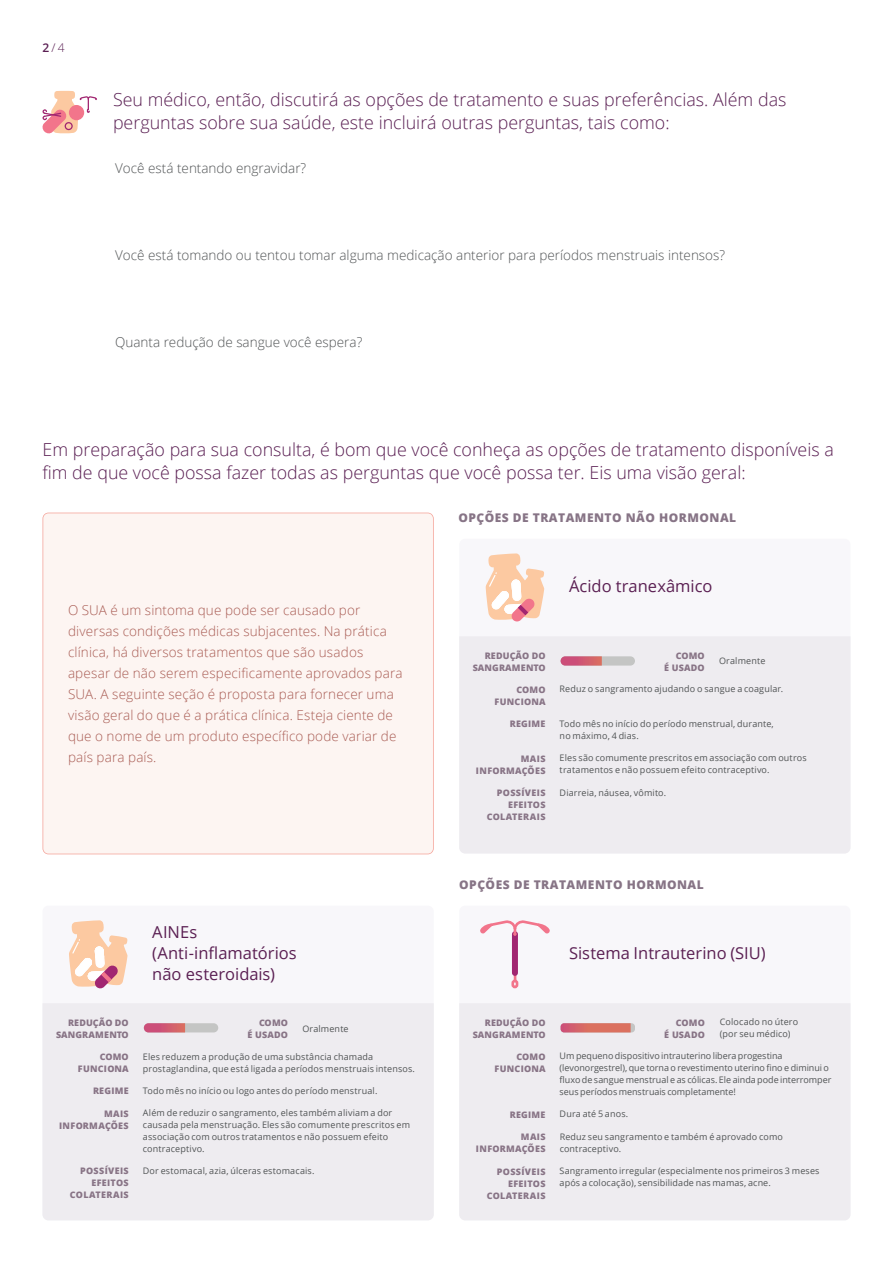
<style>
.page{position:relative;width:893px;height:1263px;background:#fff}
.page>*{position:absolute;margin:0;border:0;box-sizing:border-box;transform-origin:0 0}
.t1{font:300 17.85px/22.5px "Open Sans";color:#5a1f53}
.t2{font:16.5px/21px "Open Sans";color:#5b2053}
.t3{font:300 13.5px/21px "Open Sans";letter-spacing:.01em;color:#a95c54}
.t4{font:300 13.5px "Open Sans";color:#515455}
.t5{font:800 12px "Open Sans";letter-spacing:.04em;color:#877486}
.t6{font:300 12px "Open Sans";color:#5a1f53}
.t7{font:9px/12px "Open Sans";letter-spacing:.015em;color:#515455}
.t8{font:800 9px/12px "Open Sans";letter-spacing:.03em;color:#887486;text-align:right}
.t9{font:9px/12px "Open Sans";letter-spacing:-.005em;color:#515455}
.t10{font:800 9px/12px "Open Sans";letter-spacing:.005em;color:#887486;text-align:right}
.s1{font-weight:600}
</style>
<div class="page">
<div style="left:43px;top:906px;width:391px;height:314px;background:#f8f7fa;border-radius:6px"></div>
<div style="left:43px;top:1004px;width:390px;height:216px;background:#eeecf0"></div>
<svg style="left:69px;top:920px;width:59px;height:85px"></svg>
<div style="left:144px;top:1023px;width:74px;height:9px;background:#c4c5c4;border-radius:5px"></div>
<svg style="left:144px;top:1023px;width:41px;height:9px"></svg>
<div style="left:459px;top:906px;width:391px;height:314px;background:#f8f7fa;border-radius:6px"></div>
<div style="left:460px;top:1004px;width:390px;height:216px;background:#eeecf0"></div>
<div style="left:561px;top:1023px;width:74px;height:9px;background:#c4c5c4;border-radius:3px"></div>
<svg style="left:561px;top:1023px;width:70px;height:9px"></svg>
<div style="left:512px;top:931px;width:6px;height:45px;background:#a12671;border-radius:3px"></div>
<svg style="left:480px;top:921px;width:70px;height:15px"></svg>
<div style="left:511px;top:979px;width:7px;height:9px;border:3px solid #f2758b;border-radius:2px"></div>
<div style="left:459px;top:539px;width:391px;height:314px;background:#f8f7fa;border-radius:6px"></div>
<div style="left:460px;top:637px;width:390px;height:216px;background:#eeecf0"></div>
<svg style="left:486px;top:553px;width:58px;height:85px"></svg>
<div style="left:561px;top:656px;width:74px;height:10px;background:#c4c5c4;border-radius:5px"></div>
<svg style="left:561px;top:656px;width:41px;height:10px"></svg>
<div style="left:43px;top:513px;width:391px;height:341px;background:#fdf5f2"></div>
<svg style="left:42px;top:91px;width:55px;height:43px"></svg>
<h3 class="t6" style="left:43px;top:40px;width:24px"><span class="s1">2</span>/4</h3>
<h1 class="t1" style="left:113px;top:88px;width:675px">Seu médico, então, discutirá as opções de tratamento e suas preferências. Além das perguntas sobre sua saúde, este incluirá outras perguntas, tais como:</h1>
<h3 class="t4" style="left:115px;top:159px;width:193px">Você está tentando engravidar?</h3>
<h3 class="t4" style="left:115px;top:246px;width:611px">Você está tomando ou tentou tomar alguma medicação anterior para períodos menstruais intensos?</h3>
<h3 class="t4" style="left:115px;top:333px;width:249px">Quanta redução de sangue você espera?</h3>
<h1 class="t1" style="left:43px;top:438px;width:793px">Em preparação para sua consulta, é bom que você conheça as opções de tratamento disponíveis a fim de que você possa fazer todas as perguntas que você possa ter. Eis uma visão geral:</h1>
<h3 class="t5" style="left:458px;top:508px;width:279px">OPÇÕES DE TRATAMENTO NÃO HORMONAL</h3>
<p class="t3" style="left:68px;top:599px;width:336px">O SUA é um sintoma que pode ser causado por diversas condições médicas subjacentes. Na prática clínica, há diversos tratamentos que são usados apesar de não serem especificamente aprovados para SUA. A seguinte seção é proposta para fornecer uma visão geral do que é a prática clínica. Esteja ciente de que o nome de um produto específico pode variar de país para país.</p>
<h2 class="t2" style="left:152px;top:921px;width:146px">AINEs (Anti-inflamatórios não esteroidais)</h2>
<p class="t10" style="left:56px;top:1016px;width:74px">REDUÇÃO DO<br>SANGRAMENTO</p>
<p class="t8" style="left:247px;top:1016px;width:42px">COMO<br>É USADO</p>
<p class="t7" style="left:302px;top:1022px;width:48px">Oralmente</p>
<p class="t8" style="left:78px;top:1050px;width:52px">COMO<br>FUNCIONA</p>
<p class="t7" style="left:143px;top:1050px;width:274px">Eles reduzem a produção de uma substância chamada prostaglandina, que está ligada a períodos menstruais intensos.</p>
<p class="t8" style="left:93px;top:1084px;width:37px">REGIME</p>
<p class="t7" style="left:143px;top:1085px;width:236px">Todo mês no início ou logo antes do período menstrual.</p>
<p class="t8" style="left:59px;top:1107px;width:71px">MAIS<br>INFORMAÇÕES</p>
<p class="t8" style="left:70px;top:1164px;width:60px">POSSÍVEIS<br>EFEITOS<br>COLATERAIS</p>
<p class="t7" style="left:143px;top:1106px;width:269px">Além de reduzir o sangramento, eles também aliviam a dor causada pela menstruação. Eles são comumente prescritos em associação com outros tratamentos e não possuem efeito contraceptivo.</p>
<p class="t7" style="left:143px;top:1164px;width:173px">Dor estomacal, azia, úlceras estomacais.</p>
<h2 class="t2" style="left:569px;top:576px;width:145px">Ácido tranexâmico</h2>
<p class="t10" style="left:473px;top:649px;width:74px">REDUÇÃO DO<br>SANGRAMENTO</p>
<p class="t8" style="left:664px;top:649px;width:42px">COMO<br>É USADO</p>
<p class="t7" style="left:719px;top:655px;width:48px">Oralmente</p>
<p class="t8" style="left:495px;top:683px;width:52px">COMO<br>FUNCIONA</p>
<p class="t7" style="left:560px;top:683px;width:225px">Reduz o sangramento ajudando o sangue a coagular.</p>
<p class="t8" style="left:510px;top:718px;width:37px">REGIME</p>
<p class="t7" style="left:560px;top:717px;width:216px">Todo mês no início do período menstrual, durante, no máximo, 4 dias.</p>
<p class="t8" style="left:476px;top:752px;width:71px">MAIS<br>INFORMAÇÕES</p>
<p class="t8" style="left:487px;top:786px;width:60px">POSSÍVEIS<br>EFEITOS<br>COLATERAIS</p>
<p class="t7" style="left:560px;top:752px;width:249px">Eles são comumente prescritos em associação com outros tratamentos e não possuem efeito contraceptivo.</p>
<p class="t7" style="left:560px;top:786px;width:108px">Diarreia, náusea, vômito.</p>
<h3 class="t5" style="left:459px;top:875px;width:246px">OPÇÕES DE TRATAMENTO HORMONAL</h3>
<h2 class="t2" style="left:569px;top:942px;width:198px">Sistema Intrauterino (SIU)</h2>
<p class="t10" style="left:473px;top:1016px;width:74px">REDUÇÃO DO<br>SANGRAMENTO</p>
<p class="t8" style="left:664px;top:1016px;width:42px">COMO<br>É USADO</p>
<p class="t7" style="left:720px;top:1015px;width:80px">Colocado no útero (por seu médico)</p>
<p class="t8" style="left:495px;top:1050px;width:52px">COMO<br>FUNCIONA</p>
<p class="t9" style="left:560px;top:1049px;width:273px">Um pequeno dispositivo intrauterino libera progestina (levonorgestrel), que torna o revestimento uterino fino e diminui o fluxo de sangue menstrual e as cólicas. Ele ainda pode interromper seus períodos menstruais completamente!</p>
<p class="t8" style="left:510px;top:1108px;width:37px">REGIME</p>
<p class="t7" style="left:560px;top:1108px;width:70px">Dura até 5 anos.</p>
<p class="t8" style="left:476px;top:1130px;width:71px">MAIS<br>INFORMAÇÕES</p>
<p class="t8" style="left:487px;top:1165px;width:60px">POSSÍVEIS<br>EFEITOS<br>COLATERAIS</p>
<p class="t7" style="left:560px;top:1130px;width:225px">Reduz seu sangramento e também é aprovado como contraceptivo.</p>
<p class="t7" style="left:560px;top:1164px;width:261px">Sangramento irregular (especialmente nos primeiros 3 meses após a colocação), sensibilidade nas mamas, acne.</p>
</div>
